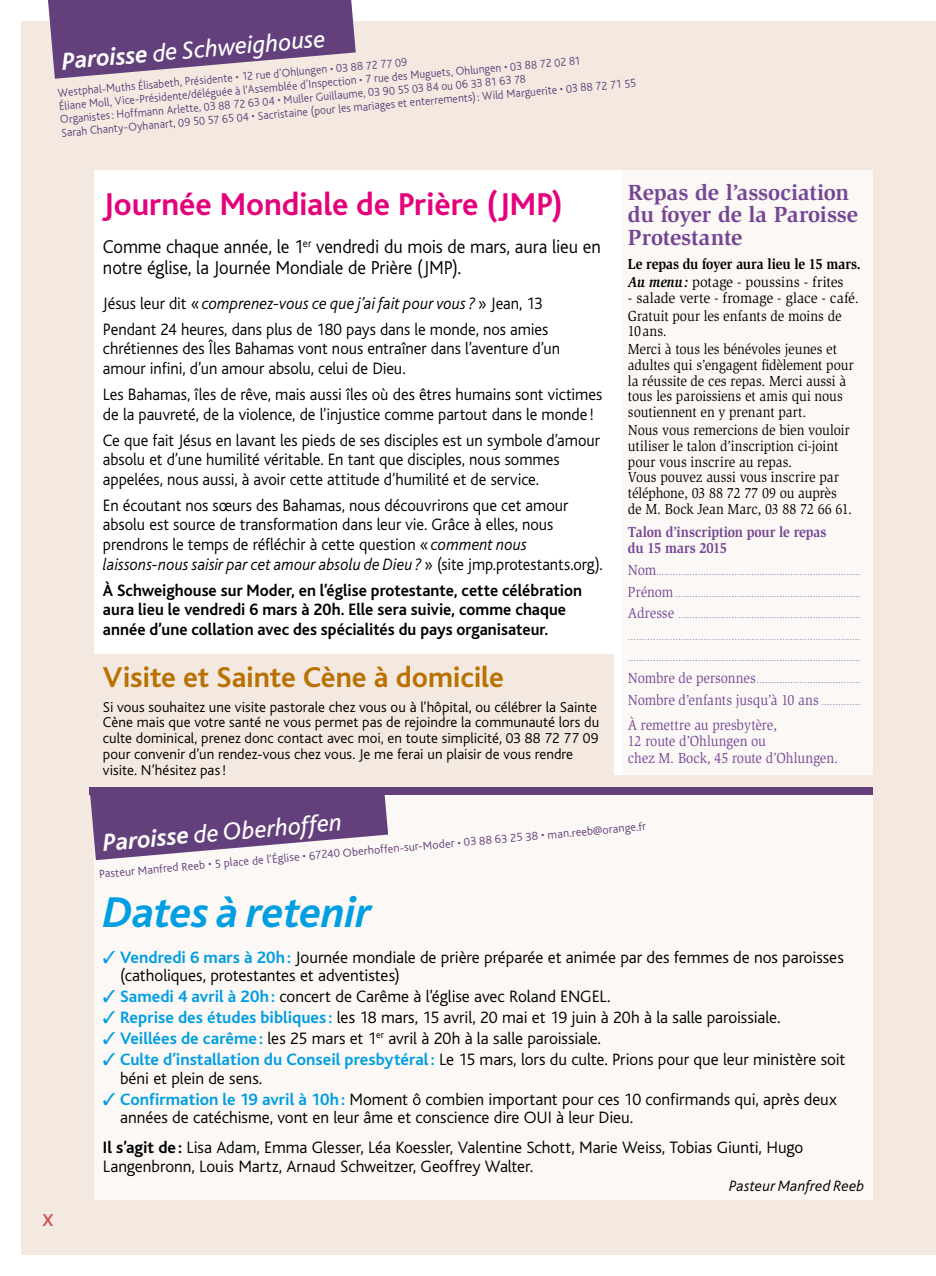
<style>
.page{position:relative;width:936px;height:1276px;background:#fff}
.page>*{position:absolute;margin:0;border:0;box-sizing:border-box;transform-origin:0 0}
.t1{font:italic 700 45px "Bliss";letter-spacing:-.005em;color:#009ee3}
.t2{font:700 33px "Bliss";color:#e5007c}
.t3{font:700 30px "Bliss";letter-spacing:-.005em;color:#ba7100}
.t4{font:italic 25.5px "Bliss";color:#fff}
.t5{font:700 22.5px/22.5px "Slimbach";letter-spacing:-.005em;color:#764696}
.t6{font:300 19.5px/21.1px "Bliss";letter-spacing:-.005em;color:#000;scale:.96 1}
.t7{font:500 18px "Bliss";color:#ca4946}
.t8{font:300 17.25px/19.6px "Bliss";color:#000;scale:.96 1}
.t9{font:300 17.25px/18.8px "Bliss";color:#000}
.t10{font:700 17.25px/19.6px "Bliss";color:#000;scale:.96 1}
.t11{font:italic 300 15.75px "Bliss";letter-spacing:.01em;color:#000}
.t12{font:15px/15.8px "Slimbach";letter-spacing:-.005em;color:#000;scale:.9 1}
.t13{font:300 15px/15.8px "Bliss";letter-spacing:.005em;color:#000}
.t14{font:15px/25px "Slimbach";letter-spacing:-.005em;color:#764696;scale:.9 1}
.t15{font:15px/17.9px "Slimbach";letter-spacing:-.005em;color:#000;scale:.95 1}
.t16{font:700 15px/17.9px "Slimbach";letter-spacing:-.01em;color:#000;scale:.9 1}
.t17{font:700 15px/16.5px "Slimbach";letter-spacing:-.01em;color:#764696;scale:.9 1}
.t18{font:300 12px/13.5px "Bliss";color:#63407b;scale:.95 1}
.t19{font:300 12px "Bliss";color:#63407b}
.t20{font:9px "Slimbach";color:#764696;scale:.9 1}
.s1{font-weight:700}
.s2{font-style:italic}
.s3{font-weight:400}
.s4{font-size:15px}
.s5{font-size:9px}
.s6{color:#009ee3}
.s7{font-weight:700;color:#009ee3}
</style>
<div class="page">
<div style="left:21px;top:21px;width:914px;height:1233px;background:#f3e9e0"></div>
<div style="left:94px;top:790px;width:779px;height:409px;background:#fbf8f5"></div>
<svg style="left:89px;top:787px;width:299px;height:73px;fill:#63407b"></svg>
<div style="left:90px;top:787px;width:783px;height:7px;background:#63407b"></div>
<svg style="left:48px;top:0;width:308px;height:79px"></svg>
<div style="left:94px;top:170px;width:523px;height:481px;background:#fff"></div>
<div style="left:616px;top:170px;width:257px;height:604px;background:#fbf8f5"></div>
<div style="left:613px;top:170px;width:7px;height:604px;background:#fff"></div>
<div style="left:94px;top:647px;width:521px;height:6px;background:#fff"></div>
<h3 class="t4" style="left:61px;top:48px;width:266px;rotate:-5deg"><span class="s1">Paroisse</span> de Schweighouse</h3>
<p class="t18" style="left:57px;top:86px;width:608px;rotate:-5deg">Westphal-Muths Élisabeth, Présidente • 12 rue d’Ohlungen • 03 88 72 77 09<br>Éliane Moll, Vice-Présidente/déléguée à l’Assemblée d’Inspection • 7 rue des Muguets, Ohlungen • 03 88 72 02 81<br>Organistes: Hoffmann Arlette, 03 88 72 63 04 • Muller Guillaume, 03 90 55 03 84 ou 06 33 81 63 78<br>Sarah Chanty-Oyhanart, 09 50 57 65 04 • Sacristaine (pour les mariages et enterrements): Wild Marguerite • 03 88 72 71 55</p>
<h2 class="t2" style="left:103px;top:187px;width:461px">Journée Mondiale de Prière (JMP)</h2>
<p class="t6" style="left:103px;top:236px;width:520px">Comme chaque année, le 1<sup>er</sup> vendredi du mois de mars, aura lieu en notre église, la Journée Mondiale de Prière (JMP).</p>
<p class="t8" style="left:103px;top:290px;width:465px;line-height:26px">Jésus leur dit «<span class="s2">comprenez-vous ce que j’ai fait pour vous ?</span>» Jean, 13<br>Pendant 24 heures, dans plus de 180 pays dans le monde, nos amies</p>
<p class="t8" style="left:103px;top:339px;width:477px">chrétiennes des Îles Bahamas vont nous entraîner dans l’aventure d’un amour infini, d’un amour absolu, celui de Dieu.</p>
<p class="t8" style="left:103px;top:385px;width:522px">Les Bahamas, îles de rêve, mais aussi îles où des êtres humains sont victimes de la pauvreté, de la violence, de l’injustice comme partout dans le monde !</p>
<p class="t8" style="left:103px;top:430px;width:519px">Ce que fait Jésus en lavant les pieds de ses disciples est un symbole d’amour absolu et d’une humilité véritable. En tant que disciples, nous sommes appelées, nous aussi, à avoir cette attitude d’humilité et de service.</p>
<p class="t8" style="left:103px;top:496px;width:522px">En écoutant nos sœurs des Bahamas, nous découvrirons que cet amour absolu est source de transformation dans leur vie. Grâce à elles, nous prendrons le temps de réfléchir à cette question «<span class="s2">comment nous laissons-nous saisir par cet amour absolu de Dieu ?</span>» (site jmp.protestants.org).</p>
<p class="t10" style="left:103px;top:580px;width:500px">À Schweighouse sur Moder, en l’église protestante, cette célébration aura lieu le vendredi 6 mars à 20h. Elle sera suivie, comme chaque année d’une collation avec des spécialités du pays organisateur.</p>
<h3 class="t3" style="left:103px;top:662px;width:402px">Visite et Sainte Cène à domicile</h3>
<p class="t13" style="left:103px;top:699px;width:498px">Si vous souhaitez une visite pastorale chez vous ou à l’hôpital, ou célébrer la Sainte Cène mais que votre santé ne vous permet pas de rejoindre la communauté lors du culte dominical, prenez donc contact avec moi, en toute simplicité, 03 88 72 77 09 pour convenir d’un rendez-vous chez vous. Je me ferai un plaisir de vous rendre visite. N’hésitez pas!</p>
<h3 class="t5" style="left:628px;top:181px;width:232px">Repas de l’association du foyer de la Paroisse<br>Protestante</h3>
<p class="t16" style="left:628px;top:255px;width:260px">Le repas du foyer aura lieu le 15 mars.<br><span class="s2">Au menu:</span> <span class="s3">potage - poussins - frites</span></p>
<p class="t15" style="left:628px;top:289px;width:245px">- salade verte - fromage - glace - café.<br>Gratuit pour les enfants de moins de</p>
<p class="t12" style="left:628px;top:322px;width:234px;line-height:17.9px">10ans.<br>Merci à tous les bénévoles jeunes et</p>
<p class="t12" style="left:628px;top:357px;width:252px">adultes qui s’engagent fidèlement pour la réussite de ces repas. Merci aussi à tous les paroissiens et amis qui nous soutiennent en y prenant part.</p>
<p class="t12" style="left:628px;top:422px;width:250px">Nous vous remercions de bien vouloir utiliser le talon d’inscription ci-joint pour vous inscrire au repas.<br>Vous pouvez aussi vous inscrire par téléphone, 03 88 72 77 09 ou auprès de M. Bock Jean Marc, 03 88 72 66 61.</p>
<p class="t17" style="left:628px;top:523px;width:222px">Talon d’inscription pour le repas du 15 mars 2015</p>
<p class="t20" style="left:628px;top:567px;width:260px"><span class="s4">Nom</span>.........................................................................</p>
<p class="t20" style="left:628px;top:588px;width:260px"><span class="s4">Prénom</span> ..................................................................</p>
<p class="t20" style="left:628px;top:610px;width:260px"><span class="s4">Adresse</span> .................................................................</p>
<p class="t20" style="left:628px;top:631px;width:260px">...................................................................................</p>
<p class="t20" style="left:628px;top:653px;width:260px">...................................................................................</p>
<p class="t20" style="left:628px;top:675px;width:260px"><span class="s4">Nombre de personnes</span>.....................................</p>
<p class="t14" style="left:628px;top:687px;width:260px">Nombre d’enfants jusqu’à 10 ans <span class="s5">..............<br></span>À remettre au presbytère,</p>
<p class="t14" style="left:628px;top:733px;width:235px;line-height:16.5px">12 route d’Ohlungen ou<br>chez M. Bock, 45 route d’Ohlungen.</p>
<h3 class="t4" style="left:102px;top:829px;width:241px;rotate:-5deg"><span class="s1">Paroisse</span> de Oberhoffen</h3>
<p class="t19" style="left:98px;top:867px;width:550px;rotate:-5deg">Pasteur Manfred Reeb • 5 place de l’Église • 67240 Oberhoffen-sur-Moder • 03 88 63 25 38 • man.reeb@orange.fr</p>
<p class="t7" style="left:43px;top:1210px;width:12px">X</p>
<h1 class="t1" style="left:103px;top:889px;width:270px">Dates à retenir</h1>
<p class="t9" style="left:120px;top:948px;width:725px;text-indent:-17px"><span class="s6">✓</span> <span class="s7">Vendredi 6 mars à 20h:</span> Journée mondiale de prière préparée et animée par des femmes de nos paroisses (catholiques, protestantes et adventistes)</p>
<p class="t9" style="left:103px;top:987px;width:509px"><span class="s6">✓</span> <span class="s7">Samedi 4 avril à 20h:</span> concert de Carême à l’église avec Roland ENGEL.</p>
<p class="t9" style="left:103px;top:1008px;width:679px"><span class="s6">✓</span> <span class="s7">Reprise des études bibliques :</span> les 18 mars, 15 avril, 20 mai et 19 juin à 20h à la salle paroissiale.</p>
<p class="t9" style="left:103px;top:1029px;width:499px"><span class="s6">✓</span> <span class="s7">Veillées de carême :</span> les 25 mars et 1<sup>er</sup> avril à 20h à la salle paroissiale.</p>
<p class="t9" style="left:120px;top:1050px;width:726px;text-indent:-17px"><span class="s6">✓</span> <span class="s7">Culte d’installation du Conseil presbytéral:</span> Le 15 mars, lors du culte. Prions pour que leur ministère soit béni et plein de sens.</p>
<p class="t9" style="left:120px;top:1090px;width:718px;text-indent:-17px"><span class="s6">✓</span> <span class="s7">Confirmation le 19 avril à 10h:</span> Moment ô combien important pour ces 10 confirmands qui, après deux années de catéchisme, vont en leur âme et conscience dire OUI à leur Dieu.</p>
<p class="t9" style="left:103px;top:1138px;width:702px"><span class="s1">Il s’agit de :</span> Lisa Adam, Emma Glesser, Léa Koessler, Valentine Schott, Marie Weiss, Tobias Giunti, Hugo<br>Langenbronn, Louis Martz, Arnaud Schweitzer, Geoffrey Walter.</p>
<p class="t11" style="left:729px;top:1177px;width:137px">Pasteur Manfred Reeb</p>
</div>
